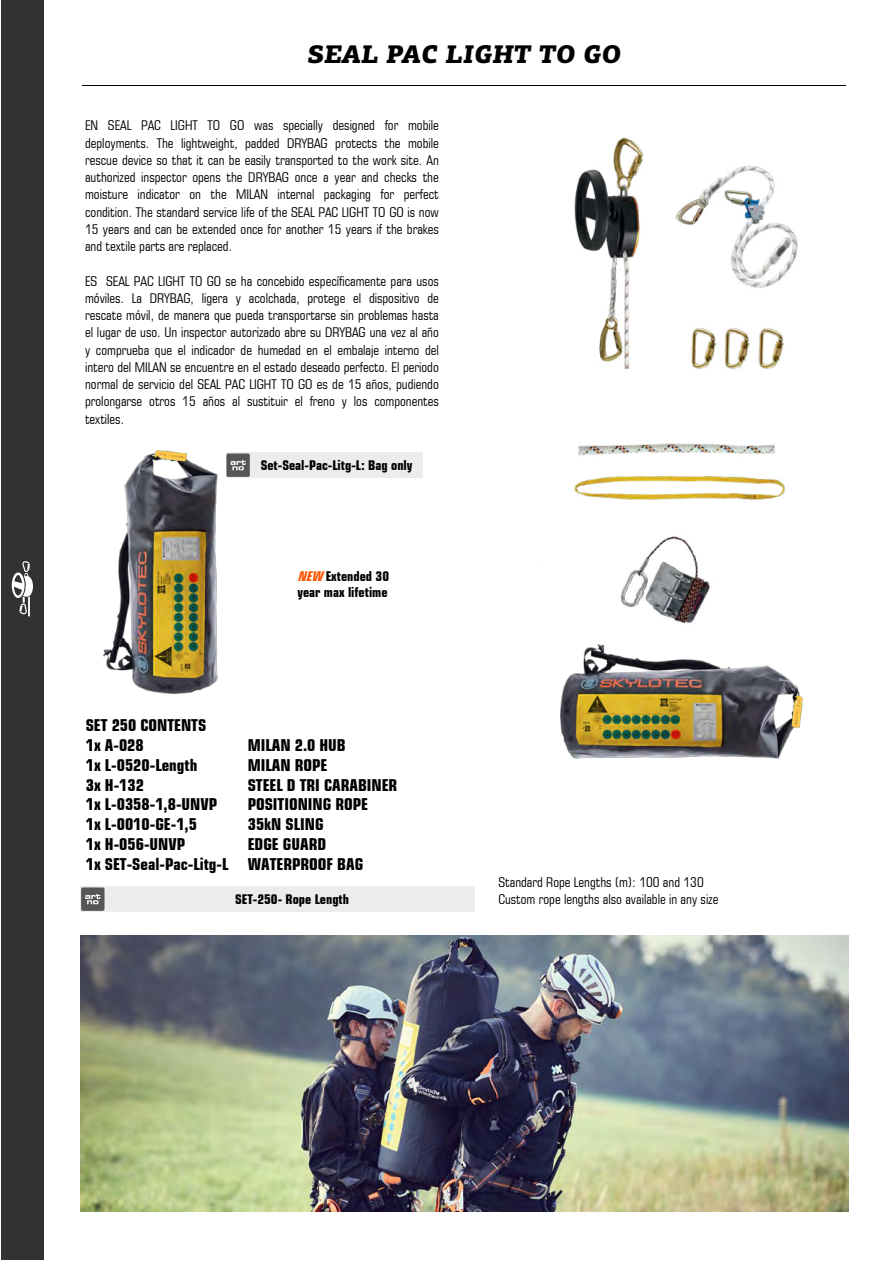
<style>
.page{position:relative;width:893px;height:1263px;background:#fff}
.page>*{position:absolute;margin:0;border:0;box-sizing:border-box;transform-origin:0 0}
.t1{font:italic 900 25.5px "PF Centro Slab Pro";color:#000}
.t2{font:700 16.5px/19.8px "Square 721 Cn BT";color:#000}
.t3{font:13.5px/17.2px "Square 721 Cn BT";color:#000;text-align:justify}
.t4{font:700 condensed 13.5px "Square 721 BT";color:#000}
.t5{font:700 13.5px/16.2px "Square 721 Cn BT";color:#000}
.s1{font-style:italic;color:#f50}
</style>
<div class="page">
<div style="left:103px;top:886px;width:371px;height:26px;background:#ececec"></div>
<div style="left:80px;top:886px;width:25px;height:26px;background:#dcdcdc"></div>
<div style="left:81px;top:887px;width:24px;height:24px;background:#575656;border-radius:2px"></div>
<svg style="left:85px;top:894px;width:15px;height:10px"></svg>
<img style="left:104px;top:451px;width:114px;height:242px">
<img style="left:80px;top:935px;width:768px;height:277px">
<hr style="left:82px;top:85px;width:764px;height:1px;background:#000">
<div style="left:1px;top:0;width:43px;height:1260px;background:#333231"></div>
<svg style="left:12px;top:561px;width:21px;height:55px"></svg>
<div style="left:249px;top:452px;width:174px;height:26px;background:#ececec"></div>
<svg style="left:172px;top:565px;width:46px;height:1px"></svg>
<div style="left:226px;top:452px;width:24px;height:26px;background:#ececec"></div>
<div style="left:226px;top:453px;width:24px;height:24px;background:#575656;border-radius:2px"></div>
<svg style="left:230px;top:460px;width:16px;height:10px"></svg>
<img style="left:542px;top:137px;width:256px;height:487px">
<img style="left:560px;top:644px;width:242px;height:114px">
<h1 class="t1" style="left:307px;top:37px;width:315px">SEAL PAC LIGHT TO GO</h1>
<p class="t3" style="left:85px;top:117px;width:355px">EN SEAL PAC LIGHT TO GO was specially designed for mobile deployments. The lightweight, padded DRYBAG protects the mobile rescue device so that it can be easily transported to the work site. An authorized inspector opens the DRYBAG once a year and checks the moisture indicator on the MILAN internal packaging for perfect condition. The standard service life of the SEAL PAC LIGHT TO GO is now 15 years and can be extended once for another 15 years if the brakes and textile parts are replaced.</p>
<p class="t3" style="left:85px;top:272px;width:355px">ES SEAL PAC LIGHT TO GO se ha concebido específicamente para usos móviles. La DRYBAG, ligera y acolchada, protege el dispositivo de rescate móvil, de manera que pueda transportarse sin problemas hasta el lugar de uso. Un inspector autorizado abre su DRYBAG una vez al año y comprueba que el indicador de humedad en el embalaje interno del intero del MILAN se encuentre en el estado deseado perfecto. El periodo normal de servicio del SEAL PAC LIGHT TO GO es de 15 años, pudiendo prolongarse otros 15 años al sustituir el freno y los componentes textiles.</p>
<p class="t4" style="left:261px;top:457px;width:153px">Set-Seal-Pac-Litg-L: Bag only</p>
<p class="t5" style="left:297px;top:568px;width:93px"><span class="s1">NEW</span> Extended 30 year max lifetime</p>
<p class="t2" style="left:86px;top:715px;width:122px">SET 250 CONTENTS<br>1x A-028</p>
<p class="t2" style="left:248px;top:735px;width:99px">MILAN 2.0 HUB</p>
<p class="t2" style="left:86px;top:755px;width:113px">1x L-0520-Length</p>
<p class="t2" style="left:248px;top:755px;width:81px">MILAN ROPE</p>
<p class="t2" style="left:86px;top:775px;width:60px">3x H-132</p>
<p class="t2" style="left:248px;top:775px;width:151px">STEEL D TRI CARABINER</p>
<p class="t2" style="left:86px;top:794px;width:133px">1x L-0358-1,8-UNVP</p>
<p class="t2" style="left:248px;top:794px;width:122px">POSITIONING ROPE</p>
<p class="t2" style="left:86px;top:814px;width:113px">1x L-0010-GE-1,5</p>
<p class="t2" style="left:248px;top:814px;width:77px">35kN SLING</p>
<p class="t2" style="left:86px;top:834px;width:101px">1x H-056-UNVP</p>
<p class="t2" style="left:86px;top:834px;width:279px;text-indent:162px">EDGE GUARD<br>1x SET-Seal-Pac-Litg-L WATERPROOF BAG</p>
<p class="t4" style="left:235px;top:891px;width:116px">SET-250- Rope Length</p>
<p class="t3" style="left:498px;top:874px;width:221px;line-height:16.2px">Standard Rope Lengths (m): 100 and 130<br>Custom rope lengths also available in any size</p>
</div>
